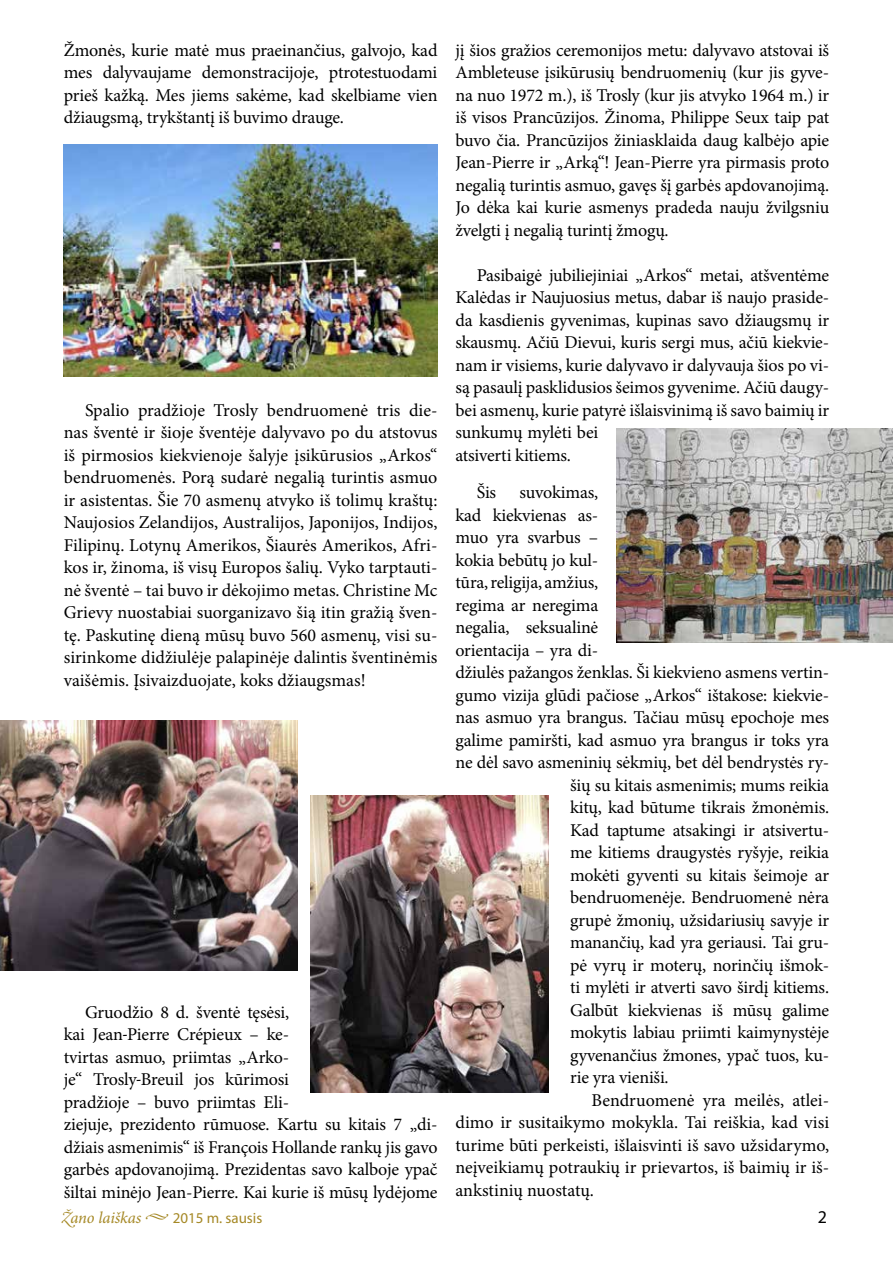
<style>
.page{position:relative;width:893px;height:1263px;background:#fff}
.page>*{position:absolute;margin:0;border:0;box-sizing:border-box;transform-origin:0 0}
.t1{font:18px/22.5px "Minion Pro";letter-spacing:-.01em;color:#000;text-align:justify}
.t2{font:18px "Myriad Pro";color:#000}
.t3{font:15px "Myriad Pro";color:#a58825}
.s1{font-family:"Candara"}
.s2{font-family:"Adobe Garamond Pro";font-style:italic;font-size:16.5px}
.s3{font-family:"Minion Pro";font-style:italic;font-size:16.5px}
</style>
<div class="page">
<img style="left:64px;top:145px;width:373px;height:231px">
<img style="left:0;top:721px;width:298px;height:250px">
<img style="left:310px;top:795px;width:239px;height:298px">
<img style="left:617px;top:429px;width:276px;height:213px">
<p class="t1" style="left:64px;top:39px;width:375px">Žmonės, kurie matė mus praeinančius, galvojo, kad mes dalyvaujame demonstracijoje, ptrotestuodami prieš kažką. Mes jiems sakėme, kad skelbiame vien džiaugsmą, trykštantį iš buvimo drauge.</p>
<p class="t1" style="left:64px;top:399px;width:375px;text-indent:21px">Spalio pradžioje Trosly bendruomenė tris die&shy;nas šventė ir šioje šventėje dalyvavo po du atstovus iš pirmosios kiekvienoje šalyje įsikūrusios „Arkos“ bendruomenės. Porą sudarė negalią turintis asmuo ir asistentas. Šie 70 asmenų atvyko iš tolimų kraštų:<br>Naujosios Zelandijos, Australijos, Japonijos, Indijos, Filipinų. Lotynų Amerikos, Šiaurės Amerikos, Afri&shy;kos ir, žinoma, iš visų Europos šalių. Vyko tarptauti&shy;nė šventė – tai buvo ir dėkojimo metas. Christine Mc Grievy nuostabiai suorganizavo šią itin gražią šven&shy;tę. Paskutinę dieną mūsų buvo 560 asmenų, visi su&shy;sirinkome didžiulėje palapinėje dalintis šventinėmis vaišėmis. Įsivaizduojate, koks džiaugsmas!</p>
<p class="t1" style="left:64px;top:1001px;width:375px;text-align:left;text-indent:21px">Gruodžio 8 d. šventė tęsėsi,<br>kai Jean<span class="s1">‐</span>Pierre Crépieux – ke-<br>tvirtas asmuo, priimtas „Arko-<br>je“ Trosly<span class="s1">‐</span>Breuil jos kūrimosi<br>pradžioje – buvo priimtas Eli-<br>ziejuje, prezidento rūmuose. Kartu su kitais 7 „di&shy;džiais asmenimis“ iš François Hollande rankų jis gavo garbės apdovanojimą. Prezidentas savo kalboje ypač šiltai minėjo Jean-Pierre. Kai kurie iš mūsų lydėjome</p>
<p class="t1" style="left:455px;top:39px;width:375px">jį šios gražios ceremonijos metu: dalyvavo atstovai iš Ambleteuse įsikūrusių bendruomenių (kur jis gyve&shy;na nuo 1972 m.), iš Trosly (kur jis atvyko 1964 m.) ir iš visos Prancūzijos. Žinoma, Philippe Seux taip pat buvo čia. Prancūzijos žiniasklaida daug kalbėjo apie Jean-Pierre ir „Arką“! Jean-Pierre yra pirmasis proto negalią turintis asmuo, gavęs šį garbės apdovanojimą.<br>Jo dėka kai kurie asmenys pradeda nauju žvilgsniu žvelgti į negalią turintį žmogų.</p>
<p class="t1" style="left:455px;top:264px;width:375px;text-align:left;text-indent:21px">Pasibaigė jubiliejiniai „Arkos“ metai, atšventėme Kalėdas ir Naujuosius metus, dabar iš naujo praside&shy;da kasdienis gyvenimas, kupinas savo džiaugsmų ir skausmų. Ačiū Dievui, kuris sergi mus, ačiū kiekvie&shy;nam ir visiems, kurie dalyvavo ir dalyvauja šios po vi&shy;są pasaulį pasklidusios šeimos gyvenime. Ačiū daugy&shy;bei asmenų, kurie patyrė išlaisvinimą iš savo baimių ir sunkumų mylėti bei<br>atsiverti kitiems.</p>
<p class="t1" style="left:477px;top:481px;width:21px">Šis</p>
<p class="t1" style="left:520px;top:481px;width:80px">suvokimas,</p>
<p class="t1" style="left:455px;top:504px;width:144px">kad kiekvienas as-</p>
<p class="t1" style="left:455px;top:526px;width:144px">muo yra svarbus –</p>
<p class="t1" style="left:455px;top:549px;width:144px">kokia bebūtų jo kul-</p>
<p class="t1" style="left:455px;top:571px;width:144px">tūra, religija, amžius,</p>
<p class="t1" style="left:455px;top:594px;width:144px">regima ar neregima</p>
<p class="t1" style="left:455px;top:616px;width:144px">negalia, seksualinė</p>
<p class="t1" style="left:455px;top:639px;width:144px">orientacija – yra di-</p>
<p class="t1" style="left:455px;top:661px;width:375px">džiulės pažangos ženklas. Ši kiekvieno asmens vertin-</p>
<p class="t1" style="left:455px;top:684px;width:375px">gumo vizija glūdi pačiose „Arkos“ ištakose: kiekvie-</p>
<p class="t1" style="left:455px;top:706px;width:375px">nas asmuo yra brangus. Tačiau mūsų epochoje mes</p>
<p class="t1" style="left:455px;top:729px;width:375px">galime pamiršti, kad asmuo yra brangus ir toks yra</p>
<p class="t1" style="left:455px;top:751px;width:375px">ne dėl savo asmeninių sėkmių, bet dėl bendrystės ry-</p>
<p class="t1" style="left:570px;top:774px;width:260px">šių su kitais asmenimis; mums reikia</p>
<p class="t1" style="left:570px;top:796px;width:261px">kitų, kad būtume tikrais žmonėmis.</p>
<p class="t1" style="left:570px;top:819px;width:261px">Kad taptume atsakingi ir atsivertu-</p>
<p class="t1" style="left:570px;top:841px;width:260px">me kitiems draugystės ryšyje, reikia</p>
<p class="t1" style="left:570px;top:864px;width:260px">mokėti gyventi su kitais šeimoje ar</p>
<p class="t1" style="left:570px;top:886px;width:260px">bendruomenėje. Bendruomenė nėra</p>
<p class="t1" style="left:570px;top:909px;width:261px">grupė žmonių, užsidariusių savyje ir</p>
<p class="t1" style="left:570px;top:931px;width:261px">manančių, kad yra geriausi. Tai gru-</p>
<p class="t1" style="left:570px;top:954px;width:260px">pė vyrų ir moterų, norinčių išmok-</p>
<p class="t1" style="left:570px;top:976px;width:261px">ti mylėti ir atverti savo širdį kitiems.</p>
<p class="t1" style="left:570px;top:999px;width:261px">Galbūt kiekvienas iš mūsų galime</p>
<p class="t1" style="left:570px;top:1021px;width:260px">mokytis labiau priimti kaimynystėje</p>
<p class="t1" style="left:570px;top:1044px;width:261px">gyvenančius žmones, ypač tuos, ku-</p>
<p class="t1" style="left:570px;top:1066px;width:100px">rie yra vieniši.</p>
<p class="t1" style="left:591px;top:1089px;width:239px">Bendruomenė yra meilės, atlei-</p>
<p class="t1" style="left:455px;top:1111px;width:375px">dimo ir susitaikymo mokykla. Tai reiškia, kad visi</p>
<p class="t1" style="left:455px;top:1134px;width:375px">turime būti perkeisti, išlaisvinti iš savo užsidarymo,</p>
<p class="t1" style="left:455px;top:1156px;width:375px">neįveikiamų potraukių ir prievartos, iš baimių ir iš-</p>
<p class="t1" style="left:455px;top:1179px;width:140px">ankstinių nuostatų.</p>
<p class="t3" style="left:62px;top:1209px;width:202px"><span class="s2">Ž</span><span class="s3">ano laiškas</span> <sup>•</sup> 2015 m. sausis</p>
<p class="t2" style="left:818px;top:1206px;width:11px">2</p>
</div>
